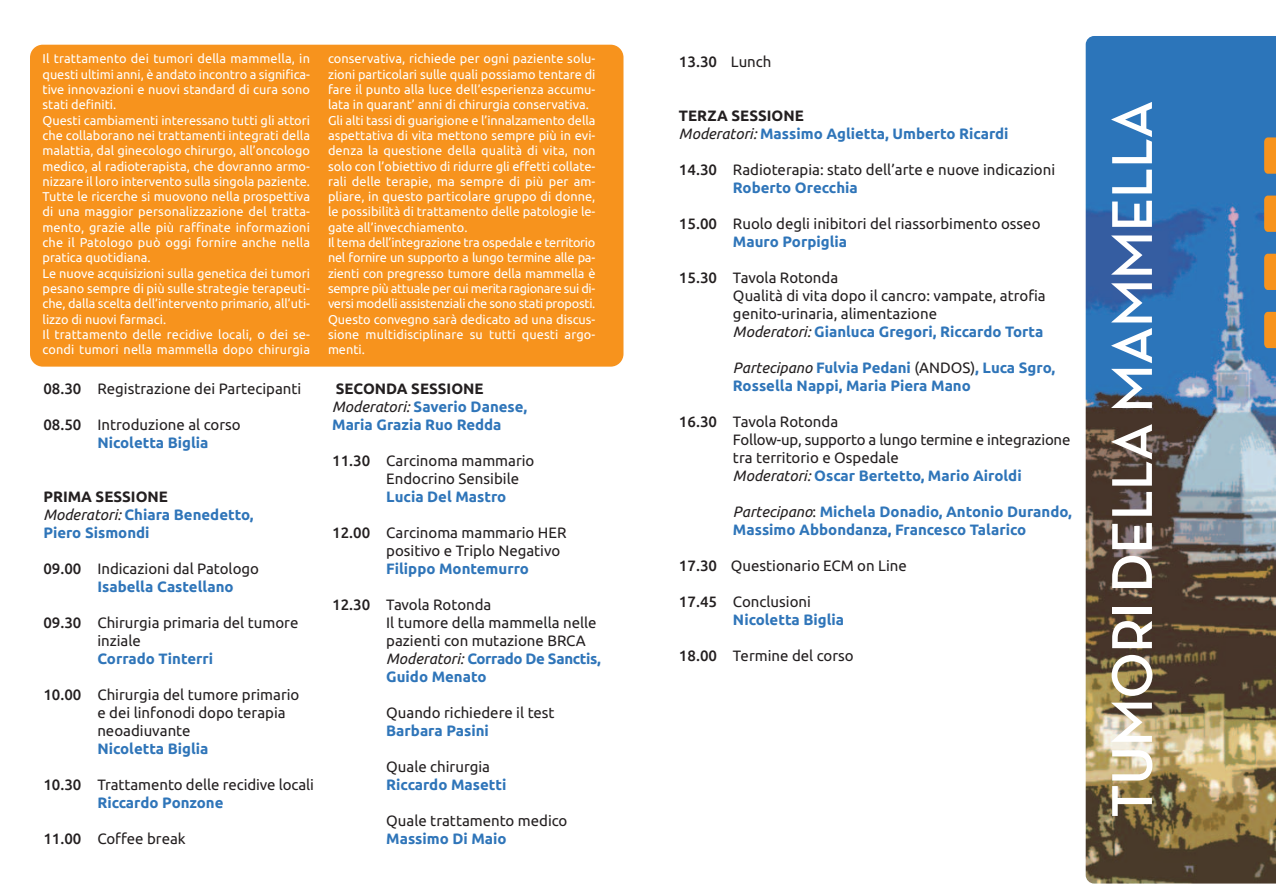
<style>
.page{position:relative;width:1276px;height:893px;background:#fff}
.page>*{position:absolute;margin:0;border:0;box-sizing:border-box;transform-origin:0 0}
.t1{font:700 58.5px "Neutra Disp";color:#fff}
.t2{font:15px/18px "Ubuntu";color:#231f20}
.t3{font:700 15px/18px "Ubuntu";color:#2f75b9}
.t4{font:500 15px "Ubuntu";color:#231f20}
.t5{font:12.75px/15.3px "Ubuntu";color:#fff}
.s1{font-weight:500}
.s2{font-weight:700;color:#2f75b9}
.s3{color:#231f20}
.s4{font-weight:400;font-style:italic;color:#231f20}
.s5{font-style:italic}
.s6{font-weight:400}
.s7{font-weight:400;color:#231f20}
.s8{font-weight:500;color:#231f20}
</style>
<div class="page">
<div style="left:30px;top:45px;width:593px;height:322px;background:#f7931d;border-radius:13px"></div>
<img style="left:1085px;top:36px;width:191px;height:847px">
<svg style="left:1264px;top:137px;width:12px;height:37px"></svg>
<svg style="left:1264px;top:196px;width:12px;height:36px"></svg>
<svg style="left:1264px;top:254px;width:12px;height:36px"></svg>
<svg style="left:1264px;top:312px;width:12px;height:36px"></svg>
<svg style="left:1111px;top:424px;width:41px;height:62px"></svg>
<div style="left:1111px;top:102px;width:41px;height:61px;background:#2c75ba"></div>
<p class="t5" style="left:43px;top:51px;width:269px">Il trattamento dei tumori della mammella, in questi ultimi anni, è andato incontro a significa&shy;tive innovazioni e nuovi standard di cura sono stati definiti.<br>Questi cambiamenti interessano tutti gli attori che collaborano nei trattamenti integrati della malattia, dal ginecologo chirurgo, all’oncologo medico, al radioterapista, che dovranno armo&shy;nizzare il loro intervento sulla singola paziente.<br>Tutte le ricerche si muovono nella prospettiva di una maggior personalizzazione del tratta&shy;mento, grazie alle più raffinate informazioni che il Patologo può oggi fornire anche nella pratica quotidiana.<br>Le nuove acquisizioni sulla genetica dei tumori pesano sempre di più sulle strategie terapeuti&shy;che, dalla scelta dell’intervento primario, all’uti&shy;lizzo di nuovi farmaci.<br>Il trattamento delle recidive locali, o dei se&shy;condi tumori nella mammella dopo chirurgia</p>
<p class="t5" style="left:328px;top:51px;width:269px">conservativa, richiede per ogni paziente solu&shy;zioni particolari sulle quali possiamo tentare di fare il punto alla luce dell’esperienza accumu&shy;lata in quarant’ anni di chirurgia conservativa.<br>Gli alti tassi di guarigione e l’innalzamento della aspettativa di vita mettono sempre più in evi&shy;denza la questione della qualità di vita, non solo con l’obiettivo di ridurre gli effetti collate&shy;rali delle terapie, ma sempre di più per am&shy;pliare, in questo particolare gruppo di donne, le possibilità di trattamento delle patologie le&shy;gate all’invecchiamento.<br>Il tema dell’integrazione tra ospedale e territorio nel fornire un supporto a lungo termine alle pa&shy;zienti con pregresso tumore della mammella è sempre più attuale per cui merita ragionare sui di&shy;versi modelli assistenziali che sono stati proposti.<br>Questo convegno sarà dedicato ad una discus&shy;sione multidisciplinare su tutti questi argo&shy;menti.</p>
<p class="t2" style="left:43px;top:379px;width:259px"><span class="s1">08.30</span> Registrazione dei Partecipanti</p>
<p class="t2" style="left:97px;top:415px;width:145px;text-indent:-54px"><span class="s1">08.50</span> Introduzione al corso<br><span class="s2">Nicoletta Biglia</span></p>
<p class="t3" style="left:43px;top:487px;width:212px"><span class="s3">PRIMA SESSIONE<br></span><span class="s4">Moderatori:</span> Chiara Benedetto,<br>Piero Sismondi</p>
<p class="t2" style="left:97px;top:559px;width:163px;text-indent:-54px"><span class="s1">09.00</span> Indicazioni dal Patologo<br><span class="s2">Isabella Castellano</span></p>
<p class="t2" style="left:97px;top:613px;width:203px;text-indent:-54px"><span class="s1">09.30</span> Chirurgia primaria del tumore inziale</p>
<p class="t3" style="left:97px;top:649px;width:117px">Corrado Tinterri</p>
<p class="t2" style="left:97px;top:685px;width:204px;text-indent:-54px"><span class="s1">10.00</span> Chirurgia del tumore primario e dei linfonodi dopo terapia neoadiuvante</p>
<p class="t3" style="left:97px;top:739px;width:113px">Nicoletta Biglia</p>
<p class="t2" style="left:97px;top:775px;width:218px;text-indent:-54px"><span class="s1">10.30</span> Trattamento delle recidive locali<br><span class="s2">Riccardo Ponzone</span></p>
<p class="t2" style="left:43px;top:829px;width:144px"><span class="s1">11.00</span> Coffee break</p>
<p class="t3" style="left:332px;top:379px;width:197px"><span class="s3">SECONDA SESSIONE<br></span><span class="s4">Moderatori:</span> Saverio Danese,<br>Maria Grazia Ruo Redda</p>
<p class="t2" style="left:386px;top:451px;width:150px;text-indent:-54px"><span class="s1">11.30</span> Carcinoma mammario<br>Endocrino Sensibile</p>
<p class="t3" style="left:386px;top:487px;width:122px">Lucia Del Mastro</p>
<p class="t2" style="left:386px;top:523px;width:182px;text-indent:-54px"><span class="s1">12.00</span> Carcinoma mammario HER positivo e Triplo Negativo</p>
<p class="t3" style="left:386px;top:559px;width:144px">Filippo Montemurro</p>
<p class="t2" style="left:386px;top:595px;width:216px;text-indent:-54px"><span class="s1">12.30</span> Tavola Rotonda<br>Il tumore della mammella nelle pazienti con mutazione BRCA<br><span class="s5">Moderatori:</span> <span class="s2">Corrado De Sanctis,<br>Guido Menato</span></p>
<p class="t2" style="left:386px;top:703px;width:170px">Quando richiedere il test</p>
<p class="t3" style="left:386px;top:721px;width:104px">Barbara Pasini</p>
<p class="t2" style="left:386px;top:757px;width:105px">Quale chirurgia</p>
<p class="t3" style="left:386px;top:775px;width:122px">Riccardo Masetti</p>
<p class="t2" style="left:386px;top:811px;width:183px">Quale trattamento medico</p>
<p class="t3" style="left:386px;top:829px;width:122px">Massimo Di Maio</p>
<p class="t4" style="left:679px;top:52px;width:94px">13.30 <span class="s6">Lunch</span></p>
<p class="t3" style="left:679px;top:106px;width:331px"><span class="s3">TERZA SESSIONE<br></span><span class="s4">Moderatori:</span> Massimo Aglietta, Umberto Ricardi</p>
<p class="t2" style="left:733px;top:160px;width:324px;text-indent:-54px"><span class="s1">14.30</span> Radioterapia: stato dell’arte e nuove indicazioni<br><span class="s2">Roberto Orecchia</span></p>
<p class="t2" style="left:733px;top:214px;width:309px;text-indent:-54px"><span class="s1">15.00</span> Ruolo degli inibitori del riassorbimento osseo<br><span class="s2">Mauro Porpiglia</span></p>
<p class="t2" style="left:733px;top:268px;width:314px;text-indent:-54px"><span class="s1">15.30</span> Tavola Rotonda<br>Qualità di vita dopo il cancro: vampate, atrofia genito-urinaria, alimentazione<br><span class="s5">Moderatori:</span> <span class="s2">Gianluca Gregori, Riccardo Torta</span></p>
<p class="t3" style="left:733px;top:358px;width:323px"><span class="s4">Partecipano</span> Fulvia Pedani <span class="s7">(ANDOS)</span>, Luca Sgro,<br>Rossella Nappi, Maria Piera Mano</p>
<p class="t2" style="left:733px;top:412px;width:339px;text-indent:-54px"><span class="s1">16.30</span> Tavola Rotonda<br>Follow-up, supporto a lungo termine e integrazione tra territorio e Ospedale<br><span class="s5">Moderatori:</span> <span class="s2">Oscar Bertetto, Mario Airoldi</span></p>
<p class="t3" style="left:733px;top:502px;width:340px"><span class="s4">Partecipano</span><span class="s7">:</span> Michela Donadio, Antonio Durando,<br>Massimo Abbondanza, Francesco Talarico</p>
<p class="t2" style="left:679px;top:556px;width:229px"><span class="s1">17.30</span> Questionario ECM on Line</p>
<p class="t3" style="left:733px;top:592px;width:113px;text-indent:-54px"><span class="s8">17.45</span> <span class="s7">Conclusioni<br></span>Nicoletta Biglia</p>
<p class="t2" style="left:679px;top:646px;width:176px"><span class="s1">18.00</span> Termine del corso</p>
<h1 class="t1" style="left:1099px;top:412px;width:246px;rotate:-90deg">MAMMEL</h1>
<h1 class="t1" style="left:1099px;top:817px;width:329px;rotate:-90deg">TUMORI DEL</h1>
</div>
